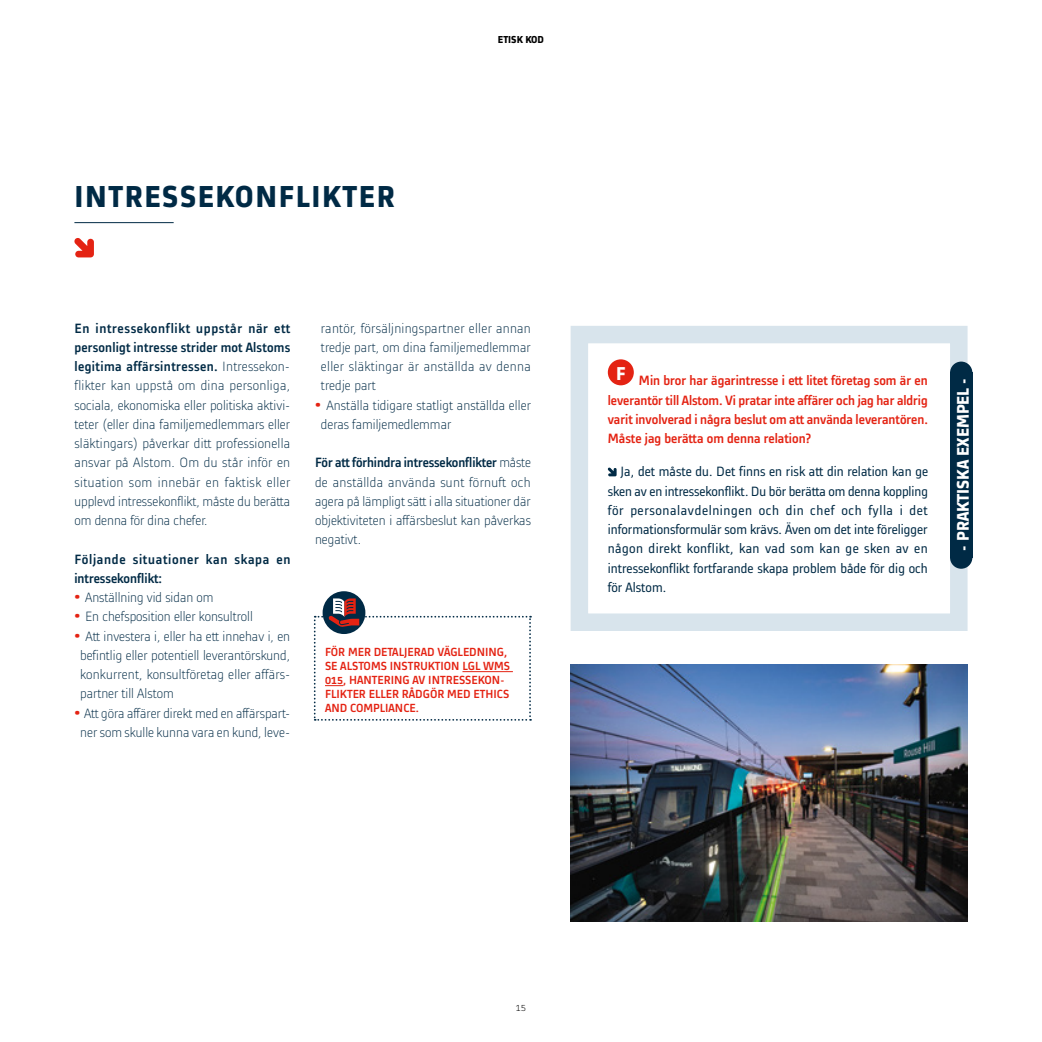
<style>
.page{position:relative;width:1042px;height:1042px;background:#fff}
.page>*{position:absolute;margin:0;border:0;box-sizing:border-box;transform-origin:0 0}
.t1{font:700 31.5px "Alstom";letter-spacing:.05em;color:#002a45}
.t2{font:700 17.5px "Alstom";color:#fff}
.t3{font:300 14px/19.2px "Alstom";letter-spacing:.005em;color:#002a45;text-align:justify}
.t4{font:14px/19.2px "Alstom";color:#002a45;text-align:justify}
.t5{font:500 14px/19.2px "Alstom";color:#e42313;text-align:justify}
.t6{font:500 14px/19.2px "Alstom";letter-spacing:.05em;color:#002a45}
.t7{font:500 12.25px/14px "Alstom";color:#e42313}
.t8{font:700 10.5px "Alstom";color:#000}
.t9{font:300 10.5px "Alstom";color:#000}
.s1{font-weight:500}
.s2{font-weight:900;font-size:21px;color:#e42313}
</style>
<div class="page">
<hr style="left:74px;top:222px;width:100px;height:1px;background:#002a45">
<svg style="left:74px;top:238px;width:20px;height:19px"></svg>
<svg style="left:570px;top:326px;width:403px;height:305px"></svg>
<div style="left:608px;top:359px;width:26px;height:26px;background:#e42313;border-radius:50%"></div>
<svg style="left:608px;top:467px;width:8px;height:9px"></svg>
<div style="left:950px;top:372px;width:22px;height:186px;background:#002a45"></div>
<div style="left:950px;top:546px;width:22px;height:23px;background:#002a45;border-radius:50%"></div>
<div style="left:950px;top:361px;width:22px;height:23px;background:#002a45;border-radius:50%"></div>
<div style="left:323px;top:591px;width:42px;height:43px;background:#002a45;border-radius:50%"></div>
<img style="left:570px;top:665px;width:397px;height:256px">
<svg style="left:314px;top:598px;width:217px;height:123px"></svg>
<h1 class="t1" style="left:74px;top:175px;width:322px">INTRESSEKONFLIKTER</h1>
<p class="t8" style="left:498px;top:32px;width:48px">ETISK KOD</p>
<p class="t3" style="left:74px;top:317px;width:217px;text-align:left"><span class="s1">En intressekonflikt uppstår när ett personligt intresse strider mot Alstoms legitima affärsintressen.</span> Intressekon&shy;flikter kan uppstå om dina personliga, sociala, ekonomiska eller politiska aktivi&shy;teter (eller dina familjemedlemmars eller släktingars) påverkar ditt professionella ansvar på Alstom. Om du står inför en situation som innebär en faktisk eller upplevd intressekonflikt, måste du berätta om denna för dina chefer.</p>
<p class="t6" style="left:74px;top:548px;width:217px">Följande situationer kan skapa en intressekonflikt:</p>
<p class="t3" style="left:74px;top:587px;width:141px"><span class="s2">•</span> Anställning vid sidan om</p>
<p class="t3" style="left:74px;top:606px;width:180px"><span class="s2">•</span> En chefsposition eller konsultroll</p>
<p class="t3" style="left:80px;top:625px;width:211px;text-indent:-6px"><span class="s2">•</span> Att investera i, eller ha ett innehav i, en befintlig eller potentiell leverantörskund, konkurrent, konsultföretag eller affärs&shy;partner till Alstom</p>
<p class="t3" style="left:74px;top:702px;width:217px;text-align:center"><span class="s2">•</span> Att göra affärer direkt med en affärspart&shy;ner som skulle kunna vara en kund, leve-</p>
<p class="t3" style="left:321px;top:317px;width:211px">rantör, försäljningspartner eller annan tredje part, om dina familjemedlemmar eller släktingar är anställda av denna tredje part</p>
<p class="t3" style="left:321px;top:394px;width:212px;text-indent:-6px"><span class="s2">•</span> Anställa tidigare statligt anställda eller deras familjemedlemmar</p>
<p class="t3" style="left:315px;top:452px;width:217px"><span class="s1">För att förhindra intressekonflikter</span> måste de anställda använda sunt förnuft och agera på lämpligt sätt i alla situationer där objektiviteten i affärsbeslut kan påverkas negativt.</p>
<p class="t7" style="left:325px;top:644px;width:186px">FÖR MER DETALJERAD VÄGLEDNING,<br>SE ALSTOMS INSTRUKTION LGL WMS<br>015, HANTERING AV INTRESSEKON-<br>FLIKTER ELLER RÅDGÖR MED ETHICS<br>AND COMPLIANCE.</p>
<p class="t5" style="left:608px;top:370px;width:322px;text-indent:8px"><sup>F</sup> Min bror har ägarintresse i ett litet företag som är en leverantör till Alstom. Vi pratar inte affärer och jag har aldrig varit involverad i några beslut om att använda leverantören.<br>Måste jag berätta om denna relation?</p>
<p class="t4" style="left:608px;top:461px;width:322px;text-indent:13px">Ja, det måste du. Det finns en risk att din relation kan ge sken av en intressekonflikt. Du bör berätta om denna koppling för personalavdelningen och din chef och fylla i det informationsformulär som krävs. Även om det inte föreligger någon direkt konflikt, kan vad som kan ge sken av en intressekonflikt fortfarande skapa problem både för dig och för Alstom.</p>
<p class="t2" style="left:951px;top:551px;width:174px;rotate:-90deg">- PRAKTISKA EXEMPEL -</p>
<p class="t9" style="left:516px;top:1000px;width:12px">15</p>
</div>
